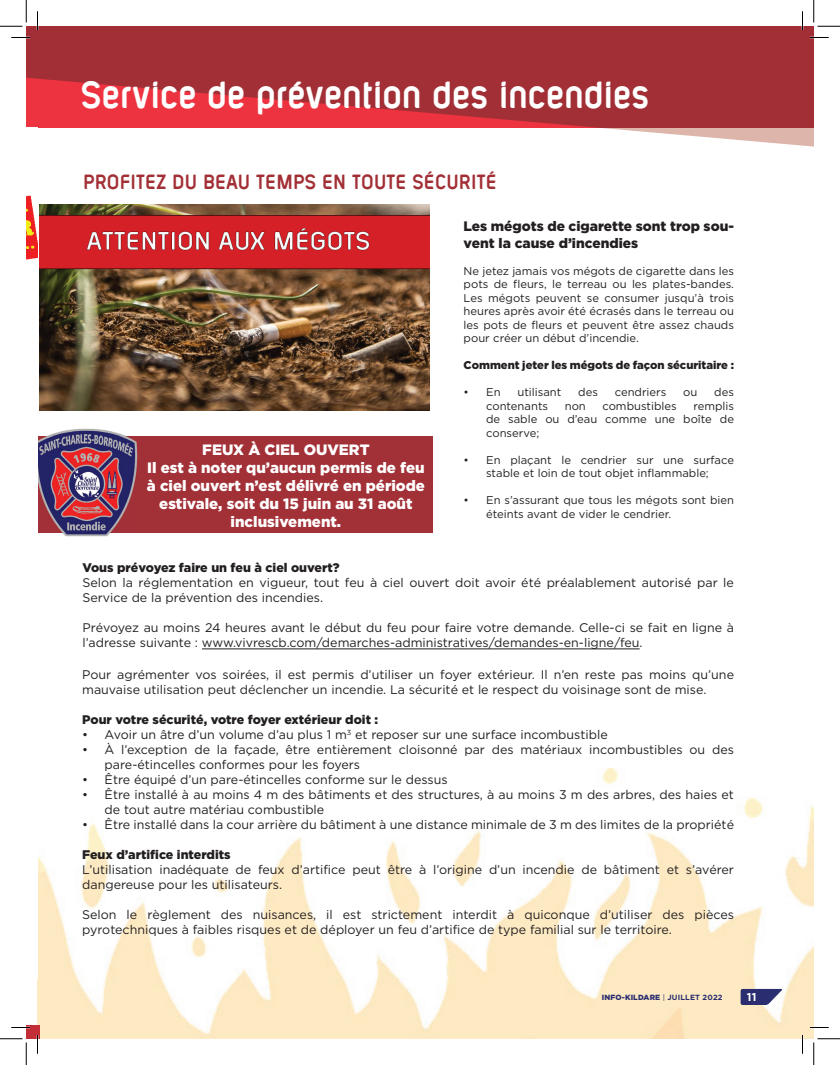
<style>
.page{position:relative;width:840px;height:1065px;background:#fff}
.page>*{position:absolute;margin:0;border:0;box-sizing:border-box;transform-origin:0 0}
.t1{font:700 condensed 41.25px "Layar Bahtera Dd W01";letter-spacing:.005em;color:#fff}
.t2{font:700 condensed 22.5px "Layar Bahtera Dd W01";letter-spacing:.01em;color:#a22f35}
.t3{font:900 15px/18px "Gotham HTF";color:#fff;text-align:center}
.t4{font:900 13.75px/16.5px "Gotham HTF";color:#231f20}
.t5{font:12.5px/15px "Gotham HTF";color:#231f20}
.t6{font:900 12.5px "Gotham HTF";color:#231f20}
.t7{font:11.25px/13.5px "Gotham HTF";color:#231f20;text-align:justify}
.t8{font:900 11.25px "Gotham HTF";color:#231f20}
.t9{font:700 11.25px "Gotham HTF";color:#fff}
.t10{font:900 7.5px "Gotham HTF";letter-spacing:.02em;color:#2a2d70}
.s1{font-weight:400}
.s2{font-weight:700}
</style>
<div class="page">
<img style="left:38px;top:769px;width:776px;height:270px">
<div style="left:26px;top:1025px;width:13px;height:14px;background:#c32e36"></div>
<div style="left:26px;top:26px;width:12px;height:102px;background:#ee3340"></div>
<svg style="left:741px;top:989px;width:42px;height:16px"></svg>
<svg style="left:603px;top:128px;width:211px;height:19px"></svg>
<svg style="left:38px;top:26px;width:776px;height:102px;background:#ae2f36"></svg>
<div style="left:35px;top:436px;width:398px;height:96px;background:#a23037"></div>
<img style="left:38px;top:429px;width:100px;height:107px">
<img style="left:38px;top:436px;width:100px;height:96px">
<img style="left:26px;top:127px;width:12px;height:405px">
<img style="left:39px;top:205px;width:391px;height:206px">
<hr style="left:202px;top:649px;width:438px;height:1px;background:#231f20">
<svg style="left:810px;top:37px;width:19px;height:1px"></svg>
<svg style="left:11px;top:1027px;width:19px;height:1px"></svg>
<svg style="left:810px;top:1027px;width:19px;height:1px"></svg>
<svg style="left:37px;top:1035px;width:1px;height:19px"></svg>
<svg style="left:802px;top:11px;width:1px;height:19px"></svg>
<svg style="left:802px;top:1035px;width:1px;height:19px"></svg>
<svg style="left:0;top:0;width:38px;height:79px"></svg>
<svg style="left:0;top:1039px;width:27px;height:26px"></svg>
<svg style="left:814px;top:0;width:26px;height:27px"></svg>
<svg style="left:814px;top:1039px;width:26px;height:26px"></svg>
<h1 class="t1" style="left:81px;top:75px;width:570px">Service de prévention des incendies</h1>
<h2 class="t2" style="left:83px;top:171px;width:415px">PROFITEZ DU BEAU TEMPS EN TOUTE SÉCURITÉ</h2>
<p class="t3" style="left:147px;top:440px;width:280px">FEUX À CIEL OUVERT<br>Il est à noter qu’aucun permis de feu à ciel ouvert n’est délivré en période estivale, soit du 15 juin au 31 août inclusivement.</p>
<p class="t4" style="left:464px;top:218px;width:272px">Les mégots de cigarette sont trop sou&shy;vent la cause d’incendies</p>
<p class="t7" style="left:464px;top:264px;width:272px">Ne jetez jamais vos mégots de cigarette dans les pots de fleurs, le terreau ou les plates-bandes.<br>Les mégots peuvent se consumer jusqu’à trois heures après avoir été écrasés dans le terreau ou les pots de fleurs et peuvent être assez chauds pour créer un début d’incendie.</p>
<p class="t8" style="left:464px;top:359px;width:272px">Comment jeter les mégots de façon sécuritaire :</p>
<p class="t7" style="left:464px;top:385px;width:38px">• En</p>
<p class="t7" style="left:517px;top:385px;width:45px">utilisant</p>
<p class="t7" style="left:578px;top:385px;width:21px">des</p>
<p class="t7" style="left:615px;top:385px;width:53px">cendriers</p>
<p class="t7" style="left:683px;top:385px;width:16px">ou</p>
<p class="t7" style="left:714px;top:385px;width:21px">des</p>
<p class="t7" style="left:486px;top:399px;width:64px">contenants</p>
<p class="t7" style="left:565px;top:399px;width:23px">non</p>
<p class="t7" style="left:602px;top:399px;width:76px">combustibles</p>
<p class="t7" style="left:486px;top:399px;width:249px;text-indent:207px">remplis de sable ou d’eau comme une boîte de conserve;</p>
<p class="t7" style="left:464px;top:453px;width:272px;text-align:center">• En plaçant le cendrier sur une surface stable et loin de tout objet inflammable;</p>
<p class="t7" style="left:486px;top:493px;width:249px;text-indent:-22px">• En s’assurant que tous les mégots sont bien éteints avant de vider le cendrier.</p>
<p class="t6" style="left:82px;top:561px;width:259px">Vous prévoyez faire un feu à ciel ouvert?</p>
<p class="t5" style="left:82px;top:575px;width:653px">Selon la réglementation en vigueur, tout feu à ciel ouvert doit avoir été préalablement autorisé par le<br>Service de la prévention des incendies.</p>
<p class="t5" style="left:82px;top:620px;width:653px">Prévoyez au moins 24 heures avant le début du feu pour faire votre demande. Celle-ci se fait en ligne à l’adresse suivante : www.vivrescb.com/demarches-administratives/demandes-en-ligne/feu.</p>
<p class="t5" style="left:82px;top:667px;width:653px">Pour agrémenter vos soirées, il est permis d’utiliser un foyer extérieur. Il n’en reste pas moins qu’une mauvaise utilisation peut déclencher un incendie. La sécurité et le respect du voisinage sont de mise.</p>
<p class="t6" style="left:82px;top:712px;width:298px">Pour votre sécurité, votre foyer extérieur doit :</p>
<p class="t5" style="left:82px;top:727px;width:527px">• Avoir un âtre d’un volume d’au plus 1 m<sup>3</sup> et reposer sur une surface incombustible</p>
<p class="t5" style="left:105px;top:742px;width:631px;text-indent:-22px">• À l’exception de la façade, être entièrement cloisonné par des matériaux incombustibles ou des pare-étincelles conformes pour les foyers</p>
<p class="t5" style="left:82px;top:772px;width:367px">• Être équipé d’un pare-étincelles conforme sur le dessus</p>
<p class="t5" style="left:105px;top:787px;width:631px;text-indent:-22px">• Être installé à au moins 4 m des bâtiments et des structures, à au moins 3 m des arbres, des haies et de tout autre matériau combustible</p>
<p class="t5" style="left:82px;top:817px;width:653px">• Être installé dans la cour arrière du bâtiment à une distance minimale de 3 m des limites de la propriété</p>
<p class="t6" style="left:82px;top:847px;width:150px">Feux d’artifice interdits</p>
<p class="t5" style="left:82px;top:862px;width:653px">L’utilisation inadéquate de feux d’artifice peut être à l’origine d’un incendie de bâtiment et s’avérer dangereuse pour les utilisateurs.</p>
<p class="t5" style="left:82px;top:907px;width:653px">Selon le règlement des nuisances, il est strictement interdit à quiconque d’utiliser des pièces pyrotechniques à faibles risques et de déployer un feu d’artifice de type familial sur le territoire.</p>
<p class="t10" style="left:602px;top:993px;width:122px">INFO-KILDARE <span class="s1">|</span> <span class="s2">JUILLET 2022</span></p>
<p class="t9" style="left:747px;top:991px;width:11px">11</p>
</div>
